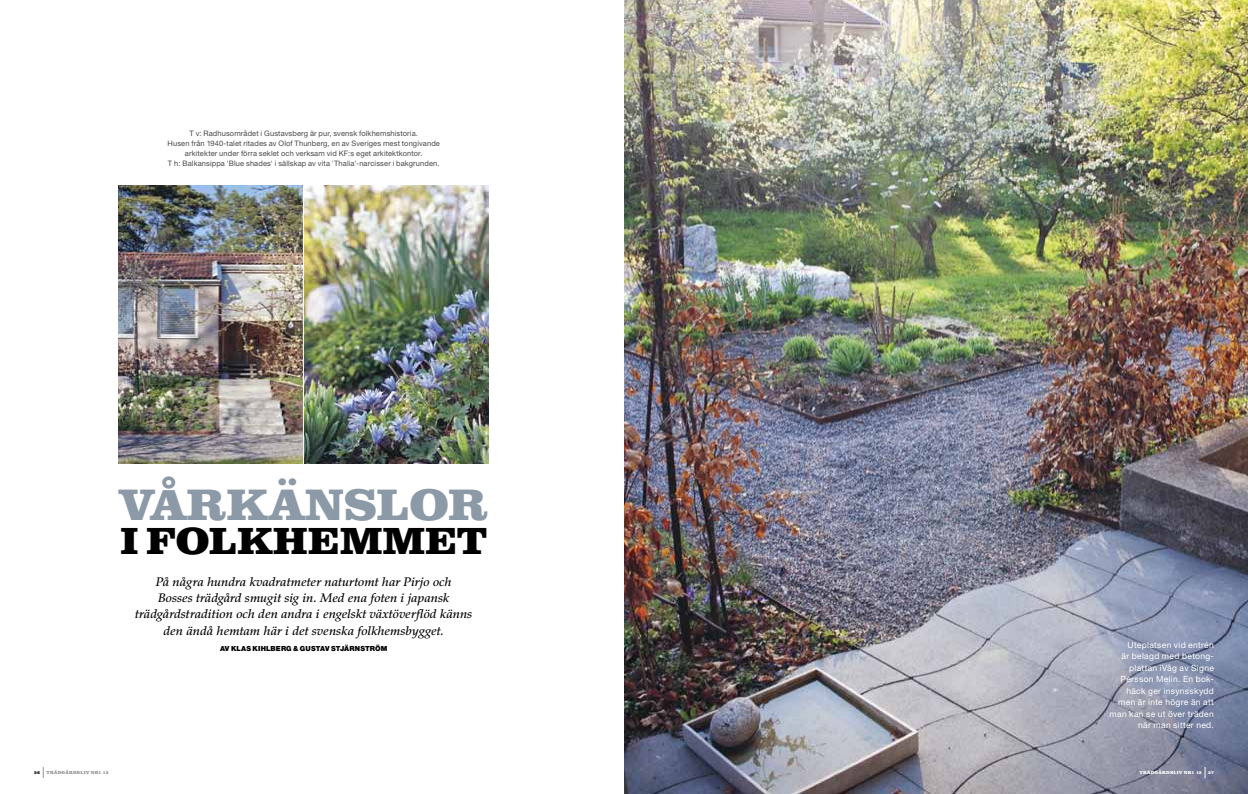
<style>
.page{position:relative;width:1248px;height:794px;background:#fff}
.page>*{position:absolute;margin:0;border:0;box-sizing:border-box;transform-origin:0 0}
.t1{font:900 45.3px "Clarendon BT";color:#8c9aa8;scale:1.05 1}
.t2{font:900 38.8px "Clarendon BT";letter-spacing:.005em;color:#000;scale:1.05 1}
.t3{font:italic 500 12.4px/16px "Palatino";letter-spacing:-.005em;color:#000;text-align:center;scale:1.05 1}
.t4{font:8.5px/11.5px "Helvetica Neue";letter-spacing:.035em;color:#fff;text-align:right}
.t5{font:7.5px/10px "Helvetica Neue";letter-spacing:.015em;color:#484848;text-align:center}
.t6{font:900 7px "Helvetica Neue";letter-spacing:.015em;color:#000}
.t7{font:900 4.5px "Clarendon BT";letter-spacing:.055em;color:#fff}
.t8{font:900 4.5px "Clarendon BT";letter-spacing:.06em;color:#939393}
.t9{font:900 4.5px "Clarendon BT";color:#000}
</style>
<div class="page">
<img style="left:624px;top:0;width:623px;height:794px">
<img style="left:119px;top:185px;width:369px;height:278px">
<hr style="left:303px;top:178px;width:1px;height:293px;background:#fff">
<p class="t5" style="left:167px;top:129px;width:274px">T v: Radhusområdet i Gustavsberg är pur, svensk folkhemshistoria.<br>Husen från 1940-talet ritades av Olof Thunberg, en av Sveriges mest tongivande arkitekter under förra seklet och verksam vid KF:s eget arkitektkontor.<br>T h: Balkansippa 'Blue shades' i sällskap av vita 'Thalia'-narcisser i bakgrunden.</p>
<h1 class="t1" style="left:120px;top:476px;width:36px">VÅR</h1>
<h1 class="t1" style="left:227px;top:476px;width:76px">KÄNSL</h1>
<h1 class="t1" style="left:409px;top:476px;width:75px">OR</h1>
<h2 class="t2" style="left:120px;top:517px;width:349px">I FOLKHEMMET</h2>
<h3 class="t3" style="left:135px;top:574px;width:323px">På några hundra kvadratmeter naturtomt har Pirjo och<br>Bosses trädgård smugit sig in. Med ena foten i japansk trädgårdstradition och den andra i engelskt växtöverflöd känns den ändå hemtam här i det svenska folkhemsbygget.</h3>
<p class="t6" style="left:220px;top:644px;width:169px">AV KLAS KIHLBERG &amp; GUSTAV STJÄRNSTRÖM</p>
<p class="t9" style="left:34px;top:769px;width:7px">56</p>
<p class="t8" style="left:46px;top:769px;width:64px">TRÄDGÅRDSLIV NR1 12</p>
<p class="t4" style="left:1109px;top:638px;width:106px">Uteplatsen vid entrén<br>är belagd med betong&shy;plattan iVåg av Signe<br>Persson Melin. En bok&shy;häck ger insynsskydd men är inte högre än att man kan se ut över träden när man sitter ned.</p>
<p class="t7" style="left:1139px;top:769px;width:64px">TRÄDGÅRDSLIV NR1 12</p>
<p class="t7" style="left:1207px;top:769px;width:7px">57</p>
</div>
